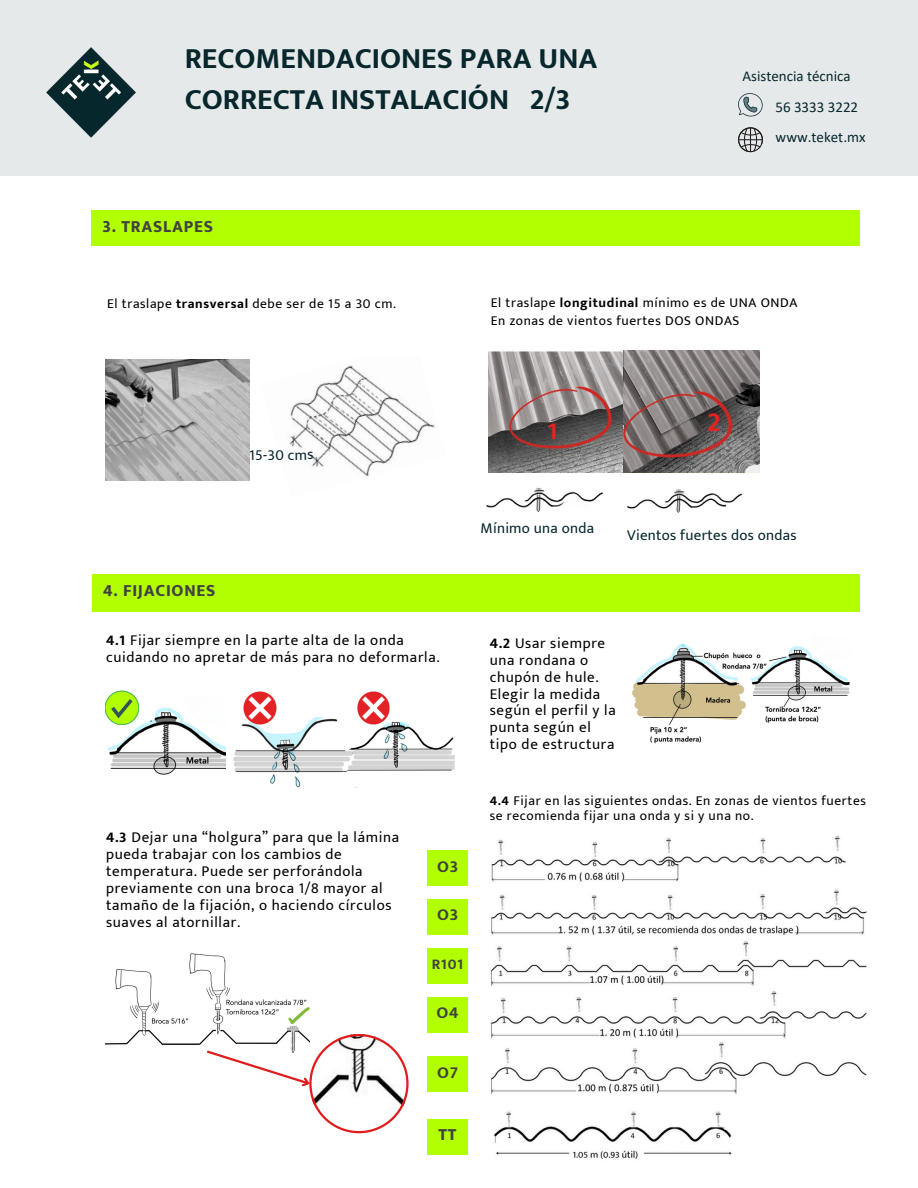
<style>
.page{position:relative;width:918px;height:1188px;background:#fff}
.page>*{position:absolute;margin:0;border:0;box-sizing:border-box;transform-origin:0 0}
.t1{font:700 30px/41.7px "Mukta";color:#07272d}
.t2{font:700 27.9px "Mukta";color:#e42320}
.t3{font:700 24.75px "Mukta";color:#e42320}
.t4{font:800 16.95px "Mukta";letter-spacing:.045em;color:#424141}
.t5{font:700 16.95px "Mukta";letter-spacing:.045em;color:#424141}
.t6{font:15px/16.8px "Mukta";letter-spacing:.045em;color:#000}
.t7{font:15px "Mukta";letter-spacing:.02em;color:#07272d}
.t8{font:15px "Calibri";color:#07272d}
.t9{font:700 15px "Mukta";color:#424141}
.t10{font:13.5px/14.7px "Mukta";letter-spacing:.045em;color:#000}
.s1{font-weight:700}
</style>
<div class="page">
<div style="left:0;top:0;width:918px;height:175px;background:#e6e9ea"></div>
<img style="left:46px;top:47px;width:90px;height:91px">
<div style="left:92px;top:574px;width:767px;height:37px;background:#b1ff00"></div>
<img style="left:105px;top:953px;width:205px;height:92px">
<svg style="left:204px;top:1034px;width:204px;height:99px"></svg>
<img style="left:490px;top:941px;width:377px;height:45px">
<img style="left:491px;top:836px;width:376px;height:100px">
<img style="left:494px;top:1111px;width:238px;height:48px">
<img style="left:490px;top:991px;width:377px;height:103px">
<div style="left:427px;top:850px;width:41px;height:36px;background:#b1ff00"></div>
<div style="left:427px;top:899px;width:41px;height:36px;background:#b1ff00"></div>
<div style="left:427px;top:948px;width:41px;height:36px;background:#b1ff00"></div>
<div style="left:427px;top:997px;width:41px;height:35px;background:#b1ff00"></div>
<div style="left:427px;top:1057px;width:41px;height:35px;background:#b1ff00"></div>
<div style="left:427px;top:1119px;width:41px;height:36px;background:#b1ff00"></div>
<div style="left:91px;top:210px;width:768px;height:36px;background:#b1ff00"></div>
<img style="left:622px;top:351px;width:138px;height:121px">
<img style="left:489px;top:351px;width:133px;height:121px">
<img style="left:105px;top:360px;width:144px;height:121px">
<img style="left:289px;top:365px;width:146px;height:112px">
<img style="left:486px;top:487px;width:117px;height:25px">
<img style="left:627px;top:489px;width:116px;height:24px">
<img style="left:233px;top:718px;width:222px;height:70px">
<img style="left:632px;top:643px;width:218px;height:101px">
<img style="left:105px;top:695px;width:120px;height:80px">
<img style="left:239px;top:691px;width:43px;height:38px">
<div style="left:105px;top:691px;width:34px;height:34px;background:#b1ff00;border-radius:50%"></div>
<div style="left:105px;top:691px;width:34px;height:34px;border:1px solid #3fb24f;border-radius:50%"></div>
<svg style="left:111px;top:699px;width:22px;height:19px"></svg>
<img style="left:352px;top:691px;width:43px;height:38px">
<svg style="left:738px;top:93px;width:25px;height:23px"></svg>
<svg style="left:738px;top:127px;width:25px;height:25px"></svg>
<p class="t1" style="left:185px;top:36px;width:414px">RECOMENDACIONES PARA UNA<br>CORRECTA INSTALACIÓN 2/3</p>
<p class="t4" style="left:103px;top:216px;width:112px">3. TRASLAPES</p>
<p class="t8" style="left:743px;top:70px;width:110px">Asistencia técnica</p>
<p class="t8" style="left:775px;top:100px;width:84px">56 3333 3222</p>
<p class="t8" style="left:776px;top:131px;width:91px">www.teket.mx</p>
<p class="t10" style="left:107px;top:296px;width:290px">El traslape <span class="s1">transversal</span> debe ser de 15 a 30 cm.</p>
<p class="t10" style="left:491px;top:295px;width:308px">El traslape <span class="s1">longitudinal</span> mínimo es de UNA ONDA</p>
<p class="t10" style="left:491px;top:313px;width:250px">En zonas de vientos fuertes DOS ONDAS</p>
<p class="t7" style="left:249px;top:446px;width:66px;rotate:-1deg">15-30 cms</p>
<p class="t3" style="left:547px;top:416px;width:12px">1</p>
<p class="t2" style="left:707px;top:405px;width:15px">2</p>
<p class="t4" style="left:103px;top:580px;width:114px">4. FIJACIONES</p>
<h1 class="t6" style="left:106px;top:632px;width:335px"><span class="s1">4.1</span> Fijar siempre en la parte alta de la onda cuidando no apretar de más para no deformarla.</h1>
<p class="t6" style="left:106px;top:829px;width:295px"><span class="s1">4.3</span> Dejar una “holgura” para que la lámina pueda trabajar con los cambios de temperatura. Puede ser perforándola previamente con una broca 1/8 mayor al tamaño de la fijación, o haciendo círculos suaves al atornillar.</p>
<p class="t5" style="left:437px;top:856px;width:23px">O3</p>
<p class="t5" style="left:437px;top:905px;width:23px">O3</p>
<p class="t9" style="left:432px;top:955px;width:33px">R101</p>
<h2 class="t5" style="left:437px;top:1002px;width:24px">O4</h2>
<p class="t7" style="left:481px;top:519px;width:115px">Mínimo una onda</p>
<h2 class="t7" style="left:627px;top:526px;width:171px">Vientos fuertes dos ondas</h2>
<p class="t6" style="left:490px;top:634px;width:127px"><span class="s1">4.2</span> Usar siempre una rondana o chupón de hule.<br>Elegir la medida según el perfil y la punta según el tipo de estructura</p>
<p class="t10" style="left:490px;top:793px;width:378px"><span class="s1">4.4</span> Fijar en las siguientes ondas. En zonas de vientos fuertes se recomienda fijar una onda y si y una no.</p>
<p class="t5" style="left:437px;top:1062px;width:23px">O7</p>
<p class="t4" style="left:439px;top:1125px;width:20px">TT</p>
</div>
